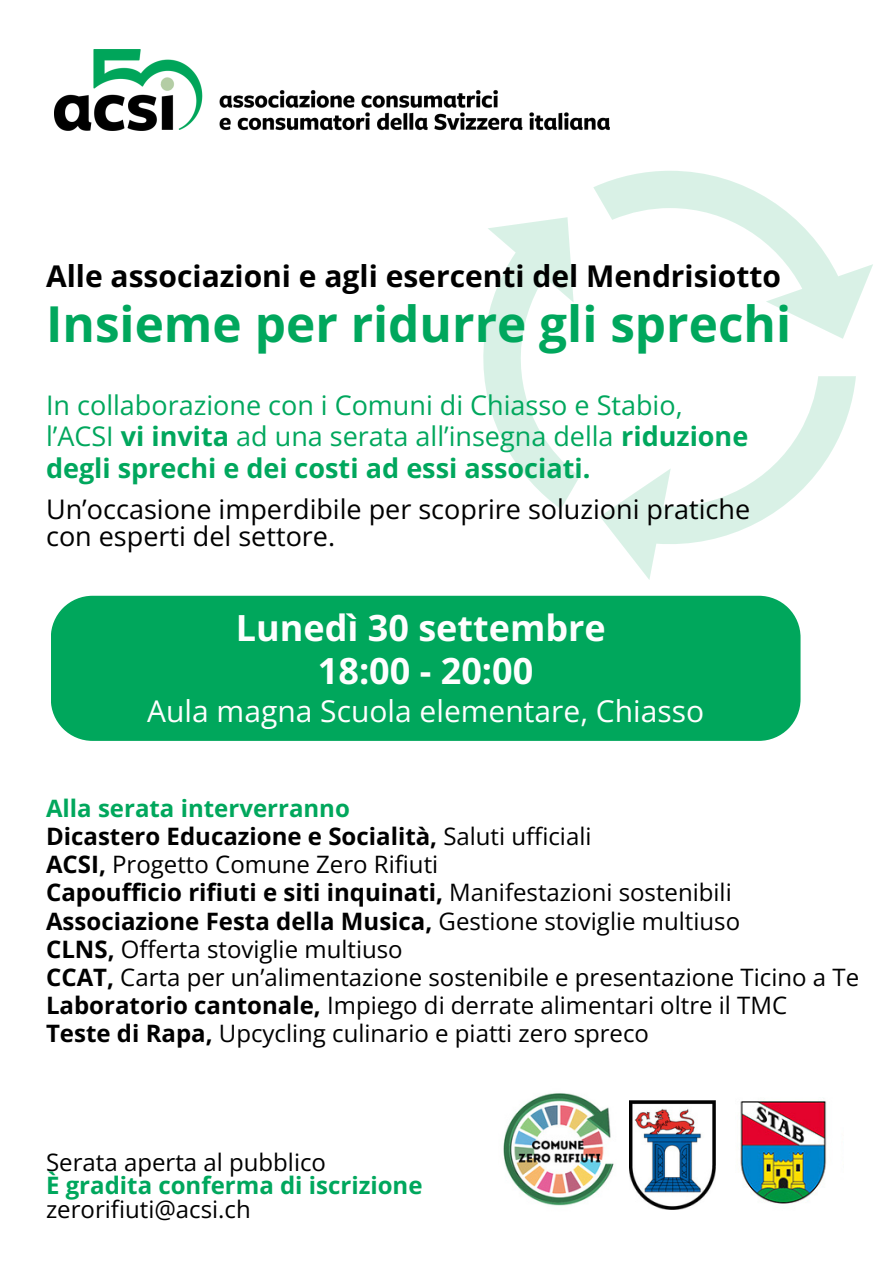
<style>
.page{position:relative;width:894px;height:1264px;background:#fff}
.page>*{position:absolute;margin:0;border:0;box-sizing:border-box;transform-origin:0 0}
.t1{font:700 49.5px "Open Sans";color:#00a75d}
.t2{font:700 36px/42.8px "Open Sans";color:#fefefe;text-align:center}
.t3{font:700 30px "Open Sans";color:#000}
.t4{font:30px "Open Sans";color:#fefefe}
.t5{font:27px/31.5px "Open Sans";color:#00a75d}
.t6{font:27px/27px "Open Sans";color:#000}
.t7{font:24px "Open Sans";color:#000}
.t8{font:700 24px "Open Sans";color:#000}
.t9{font:700 24px "Open Sans";color:#00a75d}
.t10{font:700 24px "Open Sans";color:#00a75c}
.s1{font-weight:700}
.s2{font-weight:400}
</style>
<div class="page">
<div style="left:51px;top:595px;width:749px;height:146px;background:#00a75c"></div>
<img style="left:55px;top:49px;width:554px;height:81px">
<img style="left:740px;top:1098px;width:87px;height:106px">
<img style="left:629px;top:1100px;width:86px;height:108px">
<img style="left:503px;top:1093px;width:111px;height:113px">
<svg style="left:483px;top:171px;width:390px;height:408px"></svg>
<p class="t3" style="left:46px;top:254px;width:736px">Alle associazioni e agli esercenti del Mendrisiotto</p>
<p class="t1" style="left:46px;top:289px;width:746px">Insieme per ridurre gli sprechi</p>
<p class="t5" style="left:46px;top:388px;width:703px">In collaborazione con i Comuni di Chiasso e Stabio, l’ACSI <span class="s1">vi invita</span> ad una serata all’insegna della <span class="s1">riduzione degli sprechi e dei costi ad essi associati.</span></p>
<p class="t6" style="left:46px;top:494px;width:705px">Un’occasione imperdibile per scoprire soluzioni pratiche con esperti del settore.</p>
<p class="t2" style="left:236px;top:605px;width:371px">Lunedì 30 settembre<br>18:00 - 20:00</p>
<p class="t4" style="left:147px;top:689px;width:558px">Aula magna Scuola elementare, Chiasso</p>
<h2 class="t10" style="left:46px;top:791px;width:305px">Alla serata interverranno</h2>
<p class="t8" style="left:46px;top:819px;width:546px">Dicastero Educazione e Socialità, <span class="s2">Saluti ufficiali</span></p>
<p class="t7" style="left:46px;top:847px;width:393px"><span class="s1">ACSI,</span> Progetto Comune Zero Rifiuti</p>
<p class="t8" style="left:46px;top:875px;width:687px">Capoufficio rifiuti e siti inquinati, <span class="s2">Manifestazioni sostenibili</span></p>
<p class="t8" style="left:46px;top:904px;width:695px">Associazione Festa della Musica, <span class="s2">Gestione stoviglie multiuso</span></p>
<p class="t7" style="left:46px;top:932px;width:358px"><span class="s1">CLNS,</span> Offerta stoviglie multiuso</p>
<p class="t7" style="left:46px;top:960px;width:814px"><span class="s1">CCAT,</span> Carta per un’alimentazione sostenibile e presentazione Ticino a Te</p>
<p class="t7" style="left:46px;top:988px;width:742px"><span class="s1">Laboratorio cantonale,</span> Impiego di derrate alimentari oltre il TMC</p>
<p class="t7" style="left:46px;top:1016px;width:604px"><span class="s1">Teste di Rapa,</span> Upcycling culinario e piatti zero spreco</p>
<p class="t7" style="left:46px;top:1145px;width:281px">Serata aperta al pubblico</p>
<p class="t9" style="left:46px;top:1168px;width:378px">È gradita conferma di iscrizione</p>
<p class="t7" style="left:46px;top:1192px;width:206px">zerorifiuti@acsi.ch</p>
</div>
